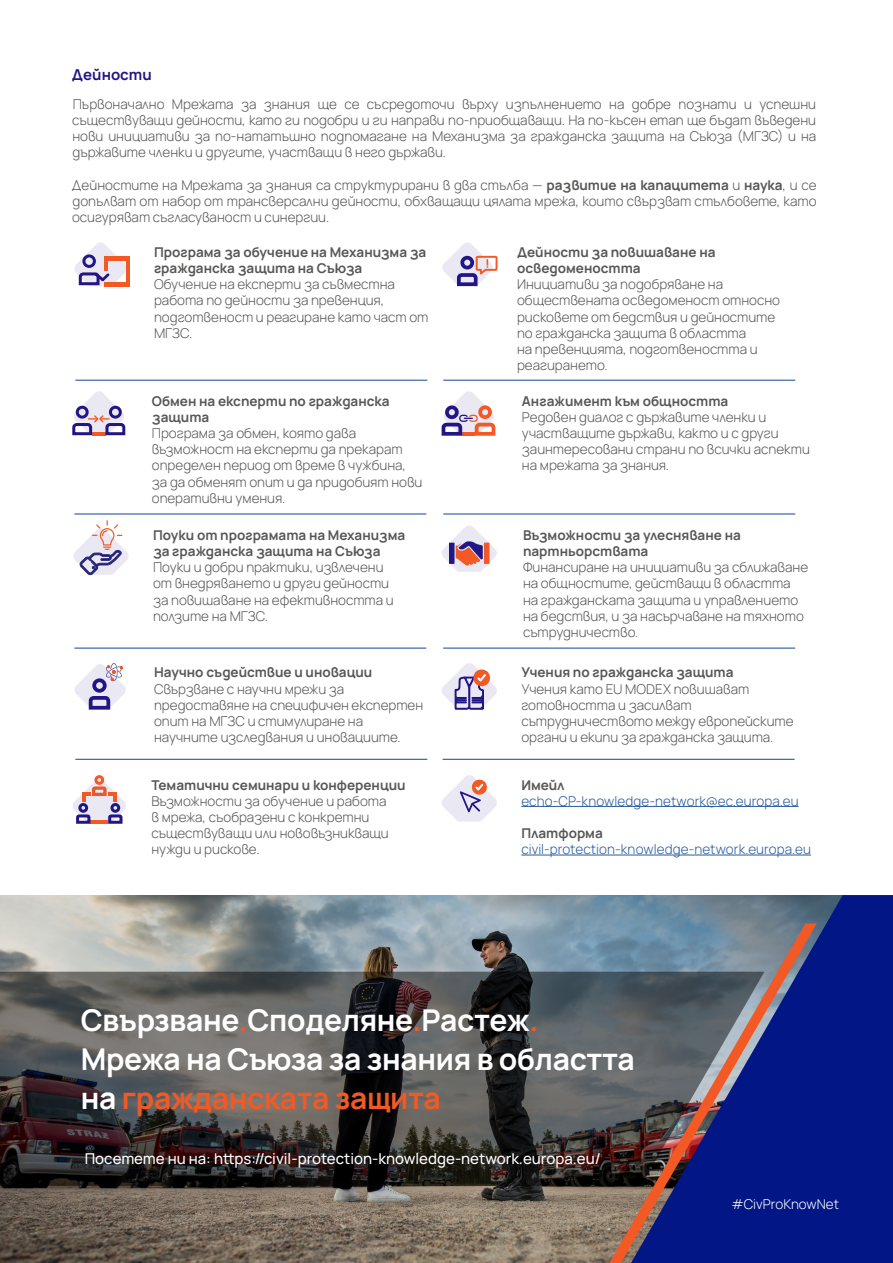
<style>
.page{position:relative;width:893px;height:1263px;background:#fff}
.page>*{position:absolute;margin:0;border:0;box-sizing:border-box;transform-origin:0 0}
.Body{font:700 30px/39px "Manrope";letter-spacing:-.01em;color:#fff}
.Body-2{font:500 15px "Manrope";color:#fff}
.t1{font:700 15px "Manrope";color:#221686}
.Body-3{font:300 13.5px/16.2px "Manrope";color:#575756}
.Body-4{font:700 13.5px/16.2px "Manrope";color:#575756}
.Body-5{font:300 13.5px/16.2px "Manrope";letter-spacing:.005em;color:#275b9b}
.Body-6{font:300 13.5px "Manrope";color:#fff}
.s1{font-weight:700}
.s2{font-weight:700;color:#575756}
.s3{color:#f25924}
</style>
<div class="page">
<img style="left:0;top:895px;width:631px;height:368px">
<hr style="left:75px;top:380px;width:352px;height:1px;background:#164194">
<hr style="left:443px;top:648px;width:352px;height:1px;background:#164194">
<hr style="left:74px;top:648px;width:352px;height:1px;background:#164194">
<hr style="left:74px;top:514px;width:352px;height:1px;background:#164194">
<hr style="left:443px;top:759px;width:352px;height:1px;background:#164194">
<hr style="left:75px;top:759px;width:352px;height:1px;background:#164194">
<hr style="left:443px;top:380px;width:352px;height:1px;background:#164194">
<hr style="left:443px;top:514px;width:352px;height:1px;background:#164194">
<hr style="left:521px;top:806px;width:278px;height:1px;background:#275b9b">
<hr style="left:521px;top:855px;width:290px;height:1px;background:#275b9b">
<svg style="left:631px;top:895px;width:262px;height:368px;background:#132886"></svg>
<svg style="left:609px;top:923px;width:208px;height:340px;background:#354086"></svg>
<svg style="left:0;top:972px;width:765px;height:214px;background:#49474b"></svg>
<svg style="left:442px;top:663px;width:55px;height:47px"></svg>
<svg style="left:73px;top:779px;width:53px;height:45px"></svg>
<div style="left:94px;top:775px;width:10px;height:10px;border:3px solid #f25924;border-radius:50%"></div>
<svg style="left:73px;top:520px;width:56px;height:55px"></svg>
<svg style="left:74px;top:663px;width:52px;height:47px"></svg>
<div style="left:92px;top:678px;width:15px;height:15px;border:4px solid #221686;border-radius:50%"></div>
<svg style="left:442px;top:242px;width:55px;height:45px"></svg>
<div style="left:460px;top:256px;width:14px;height:13px;border:4px solid #221686;border-radius:50%"></div>
<svg style="left:441px;top:391px;width:55px;height:45px"></svg>
<div style="left:445px;top:405px;width:14px;height:14px;border:4px solid #221686;border-radius:50%"></div>
<svg style="left:442px;top:525px;width:55px;height:47px"></svg>
<div style="left:484px;top:543px;width:5px;height:21px;background:#f25924"></div>
<div style="left:449px;top:543px;width:5px;height:21px;background:#211787"></div>
<svg style="left:74px;top:242px;width:56px;height:45px"></svg>
<div style="left:82px;top:254px;width:14px;height:14px;border:3px solid #221686;border-radius:50%"></div>
<svg style="left:72px;top:391px;width:54px;height:45px"></svg>
<div style="left:76px;top:406px;width:13px;height:13px;border:3px solid #221686;border-radius:50%"></div>
<svg style="left:442px;top:775px;width:55px;height:46px"></svg>
<h2 class="t1" style="left:72px;top:64px;width:81px">Дейности</h2>
<p class="Body-3" style="left:72px;top:95px;width:746px;text-align:justify">Първоначално Мрежата за знания ще се съсредоточи върху изпълнението на добре познати и успешни съществуващи дейности, като ги подобри и ги направи по-приобщаващи. На по-късен етап ще бъдат въведени нови инициативи за по-нататъшно подпомагане на Механизма за гражданска защита на Съюза (МГЗС) и на държавите членки и другите, участващи в него държави.</p>
<p class="Body-3" style="left:72px;top:176px;width:746px;text-align:justify">Дейностите на Мрежата за знания са структурирани в два стълба — <span class="s1">развитие на капацитета</span> и <span class="s1">наука</span>, и се допълват от набор от трансверсални дейности, обхващащи цялата мрежа, които свързват стълбовете, като осигуряват съгласуваност и синергии.</p>
<p class="Body-3" style="left:154px;top:243px;width:276px"><span class="s1">Програма за обучение на Механизма за гражданска защита на Съюза<br></span>Обучение на експерти за съвместна работа по дейности за превенция, подготвеност и реагиране като част от<br>МГЗС.</p>
<p class="Body-4" style="left:517px;top:243px;width:200px">Дейности за повишаване на осведомеността</p>
<p class="Body-3" style="left:517px;top:276px;width:265px">Инициативи за подобряване на обществената осведоменост относно рисковете от бедствия и дейностите по гражданска защита в областта<br>на превенцията, подготвеността и реагирането.</p>
<p class="Body-4" style="left:522px;top:392px;width:208px">Ангажимент към общността</p>
<p class="Body-3" style="left:522px;top:408px;width:289px">Редовен диалог с държавите членки и участващите държави, както и с други заинтересовани страни по всички аспекти на мрежата за знания.</p>
<p class="Body-4" style="left:152px;top:392px;width:239px">Обмен на експерти по гражданска защита</p>
<p class="Body-3" style="left:152px;top:424px;width:272px">Програма за обмен, която дава възможност на експерти да прекарат определен период от време в чужбина, за да обменят опит и да придобият нови оперативни умения.</p>
<p class="Body-3" style="left:153px;top:526px;width:254px"><span class="s1">Поуки от програмата на Механизма за гражданска защита на Съюза<br></span>Поуки и добри практики, извлечени от внедряването и други дейности за повишаване на ефективността и ползите на МГЗС.</p>
<p class="Body-4" style="left:523px;top:526px;width:219px">Възможности за улесняване на партньорствата</p>
<p class="Body-3" style="left:523px;top:559px;width:287px">Финансиране на инициативи за сближаване на общностите, действащи в областта на гражданската защита и управлението на бедствия, и за насърчаване на тяхното сътрудничество.</p>
<p class="Body-4" style="left:154px;top:664px;width:220px">Научно съдействие и иновации</p>
<p class="Body-3" style="left:154px;top:680px;width:271px">Свързване с научни мрежи за предоставяне на специфичен експертен опит на МГЗС и стимулиране на научните изследвания и иновациите.</p>
<p class="Body-3" style="left:151px;top:776px;width:256px"><span class="s1">Тематични семинари и конференции<br></span>Възможности за обучение и работа<br>в мрежа, съобразени с конкретни съществуващи или нововъзникващи нужди и рискове.</p>
<p class="Body-5" style="left:521px;top:776px;width:279px"><span class="s2">Имейл </span>echo-CP-knowledge-network@ec.europa.eu</p>
<p class="Body-3" style="left:521px;top:664px;width:274px"><span class="s1">Учения по гражданска защита<br></span>Учения като EU MODEX повишават готовността и засилват сътрудничеството между европейските органи и екипи за гражданска защита.</p>
<p class="Body-5" style="left:521px;top:824px;width:291px"><span class="s2">Платформа </span>civil-protection-knowledge-network.europa.eu</p>
<p class="Body" style="left:81px;top:999px;width:459px">Свързване<span class="s3">.</span>Споделяне<span class="s3">.</span>Растеж<span class="s3">.</span></p>
<p class="Body" style="left:81px;top:1038px;width:555px">Мрежа на Съюза за знания в областта на <span class="s3">гражданската защита</span></p>
<p class="Body-2" style="left:85px;top:1148px;width:518px">Посетете ни на: https://civil-protection-knowledge-network.europa.eu/</p>
<p class="Body-6" style="left:731px;top:1195px;width:109px">#CivProKnowNet</p>
</div>
